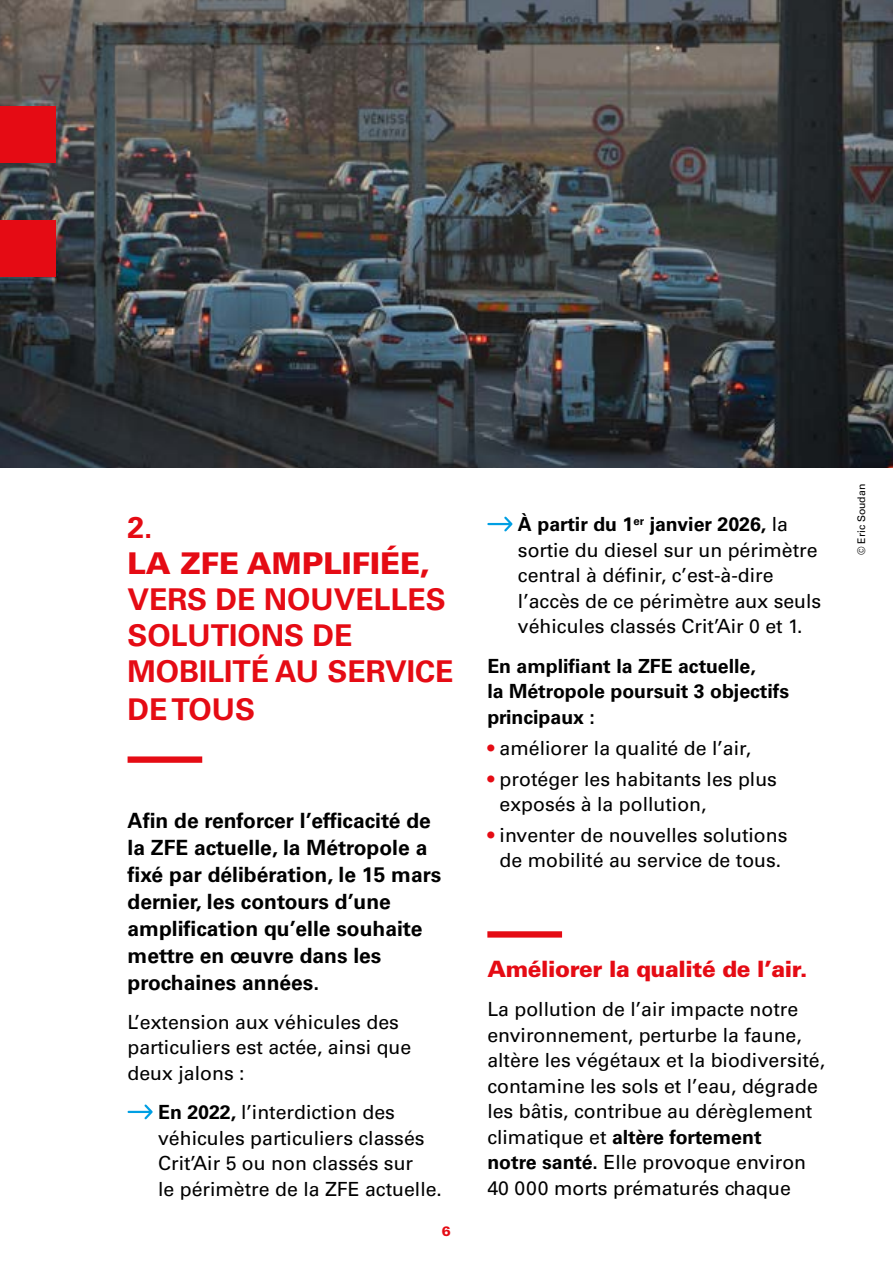
<style>
.page{position:relative;width:893px;height:1263px;background:#fff}
.page>*{position:absolute;margin:0;border:0;box-sizing:border-box;transform-origin:0 0}
.Chapeau{font:700 30px/36.3px "Univers LT Std";color:#e50b14}
.texte_courant{font:900 22.5px "Univers LT Std";letter-spacing:-.02em;color:#e50b14}
.Chapeau-2{font:700 21px/27px "Univers LT Std";color:#000}
.texte_courant-2{font:19.5px/25.5px "Univers LT Std";color:#000}
.texte_courant-3{font:700 19.5px/25.5px "Univers LT Std";color:#000}
.t1{font:900 13.5px "Univers LT Std";color:#e50b14}
.crédit_photo{font:10.5px "Univers LT Std";color:#000}
.s1{font-weight:900}
.s2{font-weight:700}
.s3{color:#e50b14}
</style>
<div class="page">
<div style="left:128px;top:756px;width:74px;height:7px;background:#e50b14"></div>
<svg style="left:128px;top:1104px;width:25px;height:15px"></svg>
<svg style="left:487px;top:517px;width:26px;height:14px"></svg>
<div style="left:487px;top:931px;width:75px;height:6px;background:#e50b14"></div>
<img style="left:0;top:0;width:893px;height:468px">
<div style="left:0;top:106px;width:55px;height:57px;background:#e50b14"></div>
<div style="left:0;top:220px;width:55px;height:56px;background:#e50b14"></div>
<p class="Chapeau" style="left:128px;top:510px;width:327px">2.<br><span class="s1">LA ZFE AMPLIFIÉE,<br></span>VERS DE NOUVELLES<br>SOLUTIONS DE<br>MOBILITÉ AU SERVICE<br>DE TOUS</p>
<p class="Chapeau-2" style="left:128px;top:807px;width:315px">Afin de renforcer l’efficacité de la ZFE actuelle, la Métropole a fixé par délibération, le 15 mars dernier, les contours d’une amplification qu’elle souhaite mettre en œuvre dans les prochaines années.</p>
<p class="texte_courant-2" style="left:128px;top:1009px;width:285px">L’extension aux véhicules des particuliers est actée, ainsi que deux jalons :</p>
<p class="texte_courant-2" style="left:158px;top:1100px;width:285px"><span class="s2">En 2022,</span> l’interdiction des véhicules particuliers classés<br>Crit’Air 5 ou non classés sur<br>le périmètre de la ZFE actuelle.</p>
<p class="t1" style="left:442px;top:1223px;width:11px">6</p>
<p class="texte_courant-2" style="left:518px;top:512px;width:305px"><span class="s2">À partir du 1</span><sup>er</sup> <span class="s2">janvier 2026,</span> la sortie du diesel sur un périmètre central à définir, c’est-à-dire l’accès de ce périmètre aux seuls véhicules classés Crit’Air 0 et 1.</p>
<p class="texte_courant-3" style="left:487px;top:653px;width:303px">En amplifiant la ZFE actuelle,<br>la Métropole poursuit 3 objectifs principaux :</p>
<p class="texte_courant-2" style="left:487px;top:735px;width:265px"><span class="s3">•</span> améliorer la qualité de l’air,</p>
<p class="texte_courant-2" style="left:500px;top:766px;width:279px;text-indent:-12px"><span class="s3">•</span> protéger les habitants les plus exposés à la pollution,</p>
<p class="texte_courant-2" style="left:487px;top:822px;width:302px;text-align:center"><span class="s3">•</span> inventer de nouvelles solutions de mobilité au service de tous.</p>
<p class="crédit_photo" style="left:855px;top:555px;width:73px;rotate:-90deg">© Eric Soudan</p>
<p class="texte_courant" style="left:487px;top:955px;width:322px">Améliorer la qualité de l’air.</p>
<p class="texte_courant-2" style="left:487px;top:997px;width:339px">La pollution de l’air impacte notre environnement, perturbe la faune, altère les végétaux et la biodiversité, contamine les sols et l’eau, dégrade les bâtis, contribue au dérèglement climatique et <span class="s2">altère fortement<br>notre santé.</span> Elle provoque environ 40 000 morts prématurés chaque</p>
</div>
